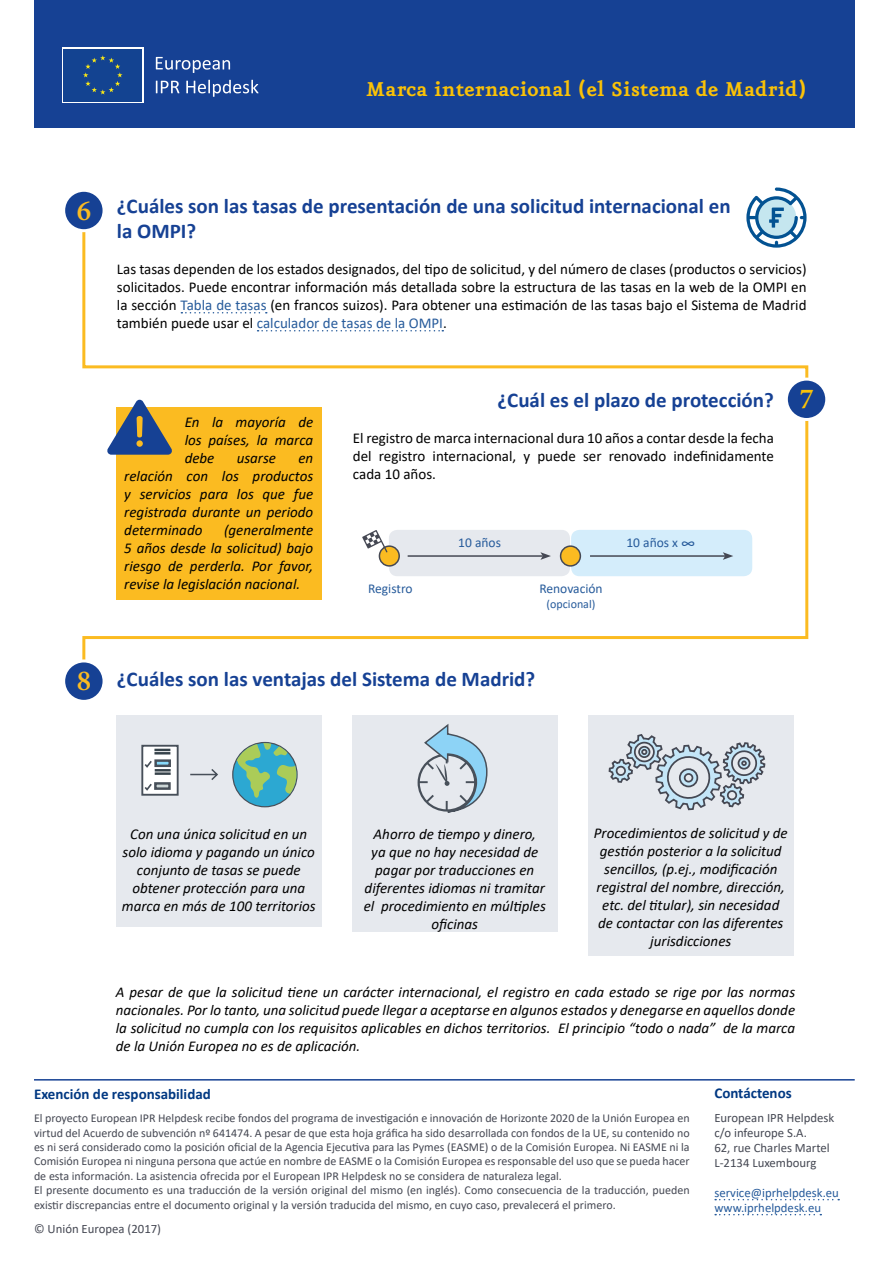
<style>
.page{position:relative;width:893px;height:1263px;background:#fff}
.page>*{position:absolute;margin:0;border:0;box-sizing:border-box;transform-origin:0 0}
.t1{font:600 29.1px "Minion Pro";color:#fac207}
.t2{font:700 24px "Eureka";color:#fac207}
.t3{font:700 21px/25.2px "Calibri";color:#164194}
.t4{font:italic 15px/18px "Calibri";color:#000;text-align:justify}
.t5{font:15px/18px "Calibri";color:#000;text-align:justify}
.t6{font:700 15px "Calibri";color:#003882}
.t7{font:13.5px "Calibri";color:#275b9b}
.t8{font:12.75px/15px "Calibri";color:#454853}
.t9{font:12.75px/15px "Calibri";color:#275b9b}
.t10{font:12px/14.4px "Calibri";color:#454853}
.t11{font:12px "Calibri";color:#275b9b}
.s1{font-family:"Minion Pro";font-weight:600;font-size:29.1px;color:#fbbb21}
.s2{color:#275b9b}
.s3{font-size:16.5px}
</style>
<div class="page">
<svg style="left:82px;top:212px;width:727px;height:447px"></svg>
<div style="left:34px;top:0;width:821px;height:128px;background:#164194"></div>
<svg style="left:156px;top:57px;width:74px;height:16px"></svg>
<svg style="left:156px;top:81px;width:23px;height:12px"></svg>
<svg style="left:186px;top:80px;width:73px;height:17px"></svg>
<svg style="left:83px;top:55px;width:40px;height:40px"></svg>
<svg style="left:64px;top:190px;width:40px;height:41px"></svg>
<div style="left:62px;top:189px;width:44px;height:43px;border:3px solid #fff;border-radius:50%"></div>
<div style="left:77px;top:198px;width:16px;height:27px;background:#164194"></div>
<svg style="left:181px;top:312px;width:86px;height:1px"></svg>
<svg style="left:258px;top:330px;width:185px;height:1px"></svg>
<div style="left:786px;top:379px;width:41px;height:40px;background:#164194;border-radius:50%"></div>
<div style="left:785px;top:378px;width:43px;height:43px;border:3px solid #fff;border-radius:50%"></div>
<svg style="left:64px;top:661px;width:40px;height:40px"></svg>
<div style="left:62px;top:659px;width:44px;height:44px;border:3px solid #fff;border-radius:50%"></div>
<div style="left:77px;top:669px;width:16px;height:26px;background:#164194"></div>
<div style="left:389px;top:530px;width:181px;height:46px;background:#e6e9ee;border-radius:9px"></div>
<div style="left:571px;top:530px;width:181px;height:46px;background:#d4edfb;border-radius:9px"></div>
<div style="left:561px;top:546px;width:19px;height:20px;background:#fbbb21;border-radius:50%"></div>
<div style="left:560px;top:545px;width:21px;height:22px;border:2px solid #454853;border-radius:50%"></div>
<hr style="left:408px;top:555px;width:135px;height:2px;background:#454853">
<svg style="left:540px;top:552px;width:11px;height:8px"></svg>
<hr style="left:590px;top:555px;width:135px;height:2px;background:#454853">
<svg style="left:723px;top:552px;width:10px;height:8px"></svg>
<div style="left:379px;top:546px;width:20px;height:20px;background:#fbbb21;border-radius:50%"></div>
<div style="left:379px;top:545px;width:21px;height:22px;border:2px solid #454853;border-radius:50%"></div>
<svg style="left:362px;top:530px;width:25px;height:22px"></svg>
<svg style="left:715px;top:1199px;width:124px;height:1px"></svg>
<svg style="left:715px;top:1214px;width:106px;height:1px"></svg>
<div style="left:116px;top:715px;width:206px;height:211px;background:#e6e9ee"></div>
<div style="left:352px;top:715px;width:206px;height:216px;background:#e6e9ee"></div>
<div style="left:588px;top:715px;width:206px;height:240px;background:#e6e9ee"></div>
<div style="left:141px;top:745px;width:38px;height:51px;background:#fff;border:2px solid #474f59"></div>
<svg style="left:143px;top:749px;width:28px;height:43px"></svg>
<svg style="left:190px;top:769px;width:28px;height:11px"></svg>
<svg style="left:608px;top:734px;width:158px;height:77px"></svg>
<svg style="left:232px;top:742px;width:66px;height:65px"></svg>
<svg style="left:418px;top:724px;width:70px;height:89px"></svg>
<svg style="left:746px;top:187px;width:60px;height:61px"></svg>
<hr style="left:34px;top:1079px;width:821px;height:1px;background:#164194">
<div style="left:116px;top:408px;width:206px;height:192px;background:#fbbb21"></div>
<svg style="left:107px;top:400px;width:65px;height:55px"></svg>
<h2 class="t2" style="left:366px;top:78px;width:442px">Marca internacional (el Sistema de Madrid)</h2>
<h3 class="t3" style="left:117px;top:193px;width:615px;text-indent:-40px"><span class="s1">6</span> ¿Cuáles son las tasas de presentación de una solicitud internacional en la OMPI?</h3>
<p class="t5" style="left:117px;top:259px;width:691px">Las tasas dependen de los estados designados, del tipo de solicitud, y del número de clases (productos o servicios) solicitados. Puede encontrar información más detallada sobre la estructura de las tasas en la web de la OMPI en la sección <span class="s2">Tabla de tasas</span> (en francos suizos). Para obtener una estimación de las tasas bajo el Sistema de Madrid también puede usar el <span class="s2">calculador de tasas de la OMPI</span>.</p>
<p class="t4" style="left:185px;top:413px;width:130px">En la mayoría de los países, la marca debe</p>
<p class="t4" style="left:124px;top:449px;width:190px;text-indent:174px">en relación con los productos y servicios para los que fue registrada durante un periodo determinado</p>
<p class="t4" style="left:237px;top:449px;width:41px">usarse</p>
<p class="t4" style="left:124px;top:521px;width:190px;text-indent:100px">(generalmente 5 años desde la solicitud) bajo riesgo de perderla. Por favor, revise la legislación nacional.</p>
<h3 class="t3" style="left:498px;top:387px;width:278px">¿Cuál es el plazo de protección?</h3>
<p class="t5" style="left:353px;top:428px;width:422px">El registro de marca internacional dura 10 años a contar desde la fecha del registro internacional, y puede ser renovado indefinidamente cada 10 años.</p>
<p class="t7" style="left:458px;top:533px;width:44px">10 años</p>
<p class="t7" style="left:626px;top:533px;width:70px">10 años x <span class="s3">∞</span></p>
<p class="t7" style="left:368px;top:579px;width:46px">Registro</p>
<p class="t7" style="left:539px;top:579px;width:65px">Renovación</p>
<p class="t11" style="left:547px;top:595px;width:50px">(opcional)</p>
<h3 class="t3" style="left:77px;top:666px;width:460px"><span class="s1">8</span> ¿Cuáles son las ventajas del Sistema de Madrid?</h3>
<h1 class="t1" style="left:799px;top:379px;width:16px">7</h1>
<p class="t4" style="left:122px;top:824px;width:195px;text-align:center">Con una única solicitud en un solo idioma y pagando un único conjunto de tasas se puede obtener protección para una marca en más de 100 territorios</p>
<p class="t4" style="left:364px;top:824px;width:184px;text-align:center">Ahorro de tiempo y dinero,<br>ya que no hay necesidad de pagar por traducciones en diferentes idiomas ni tramitar el procedimiento en múltiples oficinas</p>
<p class="t4" style="left:594px;top:823px;width:196px;text-align:center">Procedimientos de solicitud y de gestión posterior a la solicitud sencillos, (p.ej., modificación registral del nombre, dirección, etc. del titular), sin necesidad de contactar con las diferentes jurisdicciones</p>
<p class="t4" style="left:116px;top:983px;width:681px">A pesar de que la solicitud tiene un carácter internacional, el registro en cada estado se rige por las normas nacionales. Por lo tanto, una solicitud puede llegar a aceptarse en algunos estados y denegarse en aquellos donde la solicitud no cumpla con los requisitos aplicables en dichos territorios. El principio “todo o nada” de la marca de la Unión Europea no es de aplicación.</p>
<p class="t6" style="left:34px;top:1083px;width:178px">Exención de responsabilidad</p>
<p class="t10" style="left:34px;top:1110px;width:657px">El proyecto European IPR Helpdesk recibe fondos del programa de investigación e innovación de Horizonte 2020 de la Unión Europea en virtud del Acuerdo de subvención nº 641474. A pesar de que esta hoja gráfica ha sido desarrollada con fondos de la UE, su contenido no es ni será considerado como la posición oficial de la Agencia Ejecutiva para las Pymes (EASME) o de la Comisión Europea. Ni EASME ni la Comisión Europea ni ninguna persona que actúe en nombre de EASME o la Comisión Europea es responsable del uso que se pueda hacer de esta información. La asistencia ofrecida por el European IPR Helpdesk no se considera de naturaleza legal.<br>El presente documento es una traducción de la versión original del mismo (en inglés). Como consecuencia de la traducción, pueden existir discrepancias entre el documento original y la versión traducida del mismo, en cuyo caso, prevalecerá el primero.</p>
<p class="t8" style="left:34px;top:1220px;width:129px">© Unión Europea (2017)</p>
<p class="t6" style="left:714px;top:1082px;width:79px">Contáctenos</p>
<p class="t8" style="left:714px;top:1109px;width:121px">European IPR Helpdesk c/o infeurope S.A.<br>62, rue Charles Martel<br>L-2134 Luxembourg</p>
<p class="t9" style="left:714px;top:1184px;width:126px">service@iprhelpdesk.eu www.iprhelpdesk.eu</p>
</div>
